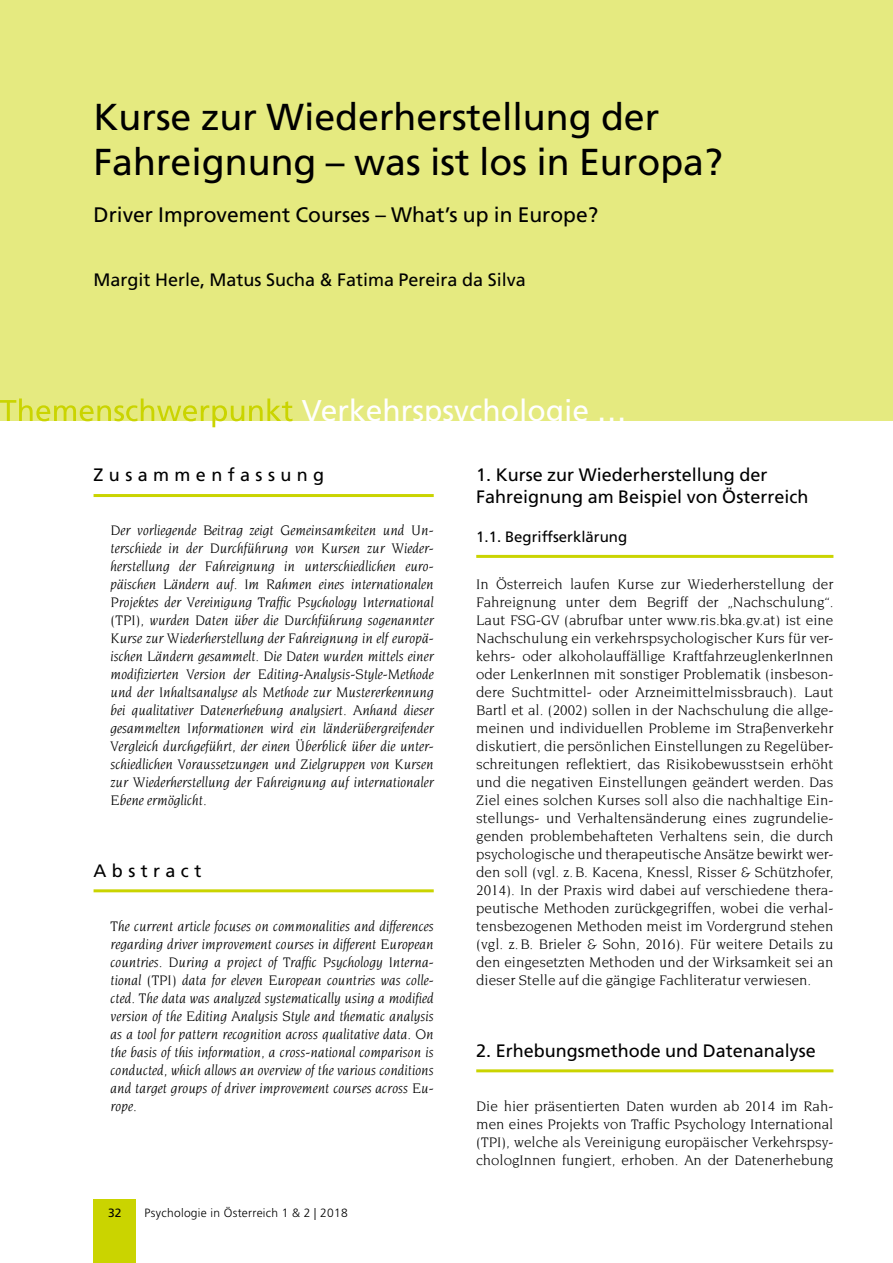
<style>
.page{position:relative;width:893px;height:1263px;background:#fff}
.page>*{position:absolute;margin:0;border:0;box-sizing:border-box;transform-origin:0 0}
.t1{font:37.5px/45px "Frutiger";color:#000}
.t2{font:30px "Frutiger";color:#fff}
.t3{font:21px "Frutiger";color:#000}
.t4{font:18px/21.6px "Frutiger";color:#000}
.t5{font:18px "Frutiger";letter-spacing:.3em;color:#000}
.t6{font:15px/18px "Novarese";color:#000;text-align:justify}
.t7{font:italic 15px/18px "Novarese";color:#000;text-align:justify}
.t8{font:15px "Frutiger";color:#000}
.t9{font:300 12px "Frutiger";letter-spacing:.025em;color:#000}
.t10{font:12px "Frutiger";color:#000}
</style>
<div class="page">
<div style="left:0;top:0;width:893px;height:421px;background:#e5ea80"></div>
<svg style="left:0;top:398px;width:292px;height:29px"></svg>
<div style="left:94px;top:1199px;width:42px;height:64px;background:#cad400"></div>
<hr style="left:94px;top:494px;width:340px;height:3px;background:#cad400">
<hr style="left:94px;top:889px;width:340px;height:3px;background:#cad400">
<hr style="left:476px;top:555px;width:357px;height:3px;background:#cad400">
<hr style="left:476px;top:1069px;width:357px;height:3px;background:#cad400">
<h1 class="t1" style="left:94px;top:95px;width:631px">Kurse zur Wiederherstellung der<br>Fahreignung – was ist los in Europa?</h1>
<h3 class="t3" style="left:94px;top:202px;width:506px">Driver Improvement Courses – What’s up in Europe?</h3>
<p class="t4" style="left:94px;top:269px;width:434px">Margit Herle, Matus Sucha &amp; Fatima Pereira da Silva</p>
<h2 class="t2" style="left:302px;top:393px;width:326px">Verkehrspsychologie …</h2>
<p class="t5" style="left:94px;top:464px;width:232px">Zusammenfassung</p>
<p class="t7" style="left:111px;top:520px;width:325px">Der vorliegende Beitrag zeigt Gemeinsamkeiten und Un&shy;terschiede in der Durchführung von Kursen zur Wieder&shy;herstellung der Fahreignung in unterschiedlichen euro&shy;päischen Ländern auf. Im Rahmen eines internationalen Projektes der Vereinigung Traffic Psychology International (TPI), wurden Daten über die Durchführung sogenannter Kurse zur Wiederherstellung der Fahreignung in elf europä&shy;ischen Ländern gesammelt. Die Daten wurden mittels einer modifizierten Version der Editing-Analysis-Style-Methode und der Inhaltsanalyse als Methode zur Mustererkennung bei qualitativer Datenerhebung analysiert. Anhand dieser gesammelten Informationen wird ein länderübergreifender Vergleich durchgeführt, der einen Überblick über die unter&shy;schiedlichen Voraussetzungen und Zielgruppen von Kursen zur Wiederherstellung der Fahreignung auf internationaler Ebene ermöglicht.</p>
<p class="t5" style="left:94px;top:860px;width:109px">Abstract</p>
<p class="t7" style="left:111px;top:916px;width:325px">The current article focuses on commonalities and differences regarding driver improvement courses in different European countries. During a project of Traffic Psychology Interna&shy;tional (TPI) data for eleven European countries was colle&shy;cted. The data was analyzed systematically using a modified version of the Editing Analysis Style and thematic analysis as a tool for pattern recognition across qualitative data. On the basis of this information, a cross-national comparison is conducted, which allows an overview of the various conditions and target groups of driver improvement courses across Eu&shy;rope.</p>
<p class="t10" style="left:108px;top:1205px;width:15px">32</p>
<p class="t9" style="left:145px;top:1206px;width:205px">Psychologie in Österreich 1 &amp; 2 | 2018</p>
<p class="t4" style="left:476px;top:464px;width:334px">1. Kurse zur Wiederherstellung der<br>Fahreignung am Beispiel von Österreich</p>
<p class="t8" style="left:476px;top:528px;width:153px">1.1. Begriffserklärung</p>
<p class="t6" style="left:476px;top:574px;width:359px">In Österreich laufen Kurse zur Wiederherstellung der Fahreignung unter dem Begriff der „Nachschulung“.<br>Laut FSG-GV (abrufbar unter www.ris.bka.gv.at) ist eine Nachschulung ein verkehrspsychologischer Kurs für ver&shy;kehrs- oder alkoholauffällige KraftfahrzeuglenkerInnen oder LenkerInnen mit sonstiger Problematik (insbeson&shy;dere Suchtmittel- oder Arzneimittelmissbrauch). Laut Bartl et al. (2002) sollen in der Nachschulung die allge&shy;meinen und individuellen Probleme im Straßenverkehr diskutiert, die persönlichen Einstellungen zu Regelüber&shy;schreitungen reflektiert, das Risikobewusstsein erhöht und die negativen Einstellungen geändert werden. Das Ziel eines solchen Kurses soll also die nachhaltige Ein&shy;stellungs- und Verhaltensänderung eines zugrundelie&shy;genden problembehafteten Verhaltens sein, die durch psychologische und therapeutische Ansätze bewirkt wer&shy;den soll (vgl. z.B. Kacena, Knessl, Risser &amp; Schützhofer, 2014). In der Praxis wird dabei auf verschiedene thera&shy;peutische Methoden zurückgegriffen, wobei die verhal&shy;tensbezogenen Methoden meist im Vordergrund stehen (vgl. z.B. Brieler &amp; Sohn, 2016). Für weitere Details zu den eingesetzten Methoden und der Wirksamkeit sei an dieser Stelle auf die gängige Fachliteratur verwiesen.</p>
<p class="t4" style="left:476px;top:1040px;width:341px">2. Erhebungsmethode und Datenanalyse</p>
<p class="t6" style="left:476px;top:1096px;width:359px">Die hier präsentierten Daten wurden ab 2014 im Rah&shy;men eines Projekts von Traffic Psychology International (TPI), welche als Vereinigung europäischer Verkehrspsy&shy;chologInnen fungiert, erhoben. An der Datenerhebung</p>
</div>
